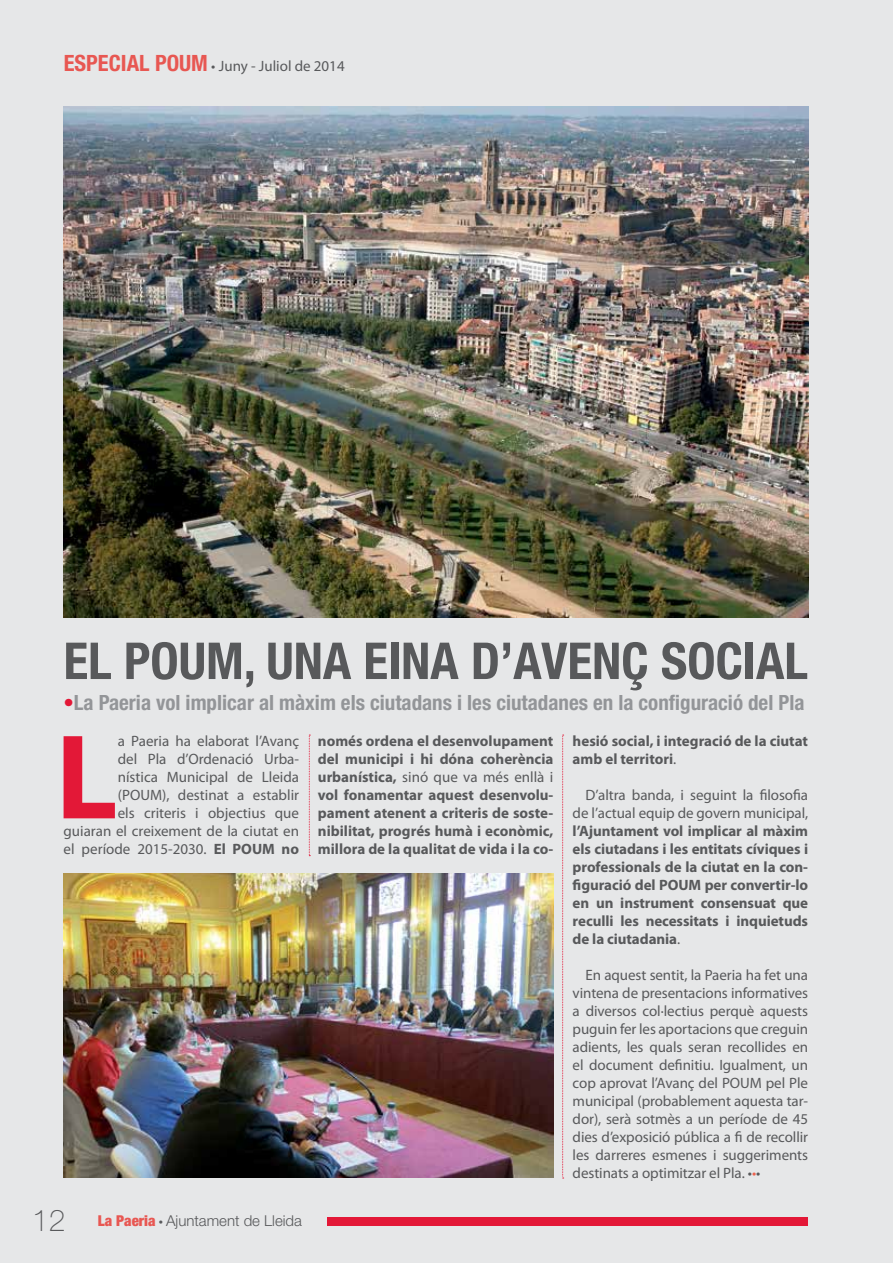
<style>
.page{position:relative;width:893px;height:1263px;background:#e6e7e8}
.page>*{position:absolute;margin:0;border:0;box-sizing:border-box;transform-origin:0 0}
.t1{font:700 121.8px "Myriad Pro";color:#e31837}
.t2{font:700 condensed 50.85px "Helvetica Neue LT Std";color:#58595b}
.t3{font:700 condensed 21px "Helvetica Neue LT Std";color:#939598}
.t4{font:15px/18px "Myriad Pro";color:#58595b;text-align:right}
.t5{font:700 15px/18px "Myriad Pro";color:#58595b;text-align:justify}
.t6{font:300 15px "Helvetica Neue LT Std";color:#58595b}
.s1{font-family:"Helvetica Neue LT Std";font-weight:700;font-stretch:condensed;font-size:22.5px;color:#e85752}
.s2{color:#e31837}
.s3{font-weight:700}
.s4{font-weight:400}
.s5{color:#ec624e}
.s6{font-weight:100;font-size:30px}
.s7{font-weight:900;font-stretch:condensed;color:#e85752}
.s8{font-family:"Myriad Pro";font-weight:400}
</style>
<div class="page">
<div style="left:327px;top:1217px;width:481px;height:9px;background:#e31837"></div>
<img style="left:63px;top:106px;width:745px;height:511px">
<img style="left:63px;top:873px;width:490px;height:305px">
<svg style="left:309px;top:735px;width:1px;height:121px"></svg>
<svg style="left:562px;top:735px;width:2px;height:443px"></svg>
<p class="t4" style="left:64px;top:57px;width:282px"><span class="s1">ESPECIAL POUM</span> • Juny - Juliol de 2014</p>
<h2 class="t2" style="left:64px;top:630px;width:746px">EL POUM, UNA EINA D’AVENÇ SOCIAL</h2>
<h3 class="t3" style="left:63px;top:690px;width:743px"><span class="s2">•</span>La Paeria vol implicar al màxim els ciutadans i les ciutadanes en la configuració del Pla</h3>
<p class="t4" style="left:64px;top:732px;width:237px">a Paeria ha elaborat l’Avanç<br>del Pla d’Ordenació Urba-<br>nística Municipal de Lleida (POUM), destinat a establir<br>els criteris i objectius que<br>guiaran el creixement de la ciutat en el període 2015-2030. <span class="s3">El POUM no</span></p>
<p class="t5" style="left:318px;top:732px;width:237px">només ordena el desenvolupament del municipi i hi dóna coherència urbanística, <span class="s4">sinó que va més enllà i </span>vol fonamentar aquest desenvolu&shy;pament atenent a criteris de soste&shy;nibilitat, progrés humà i econòmic, millora de la qualitat de vida i la co-</p>
<p class="t5" style="left:573px;top:732px;width:237px">hesió social, i integració de la ciutat amb el territori<span class="s4">.</span></p>
<h1 class="t1" style="left:56px;top:698px;width:64px">L</h1>
<p class="t4" style="left:573px;top:786px;width:237px">D’altra banda, i seguint la filosofia de l’actual equip de govern municipal,</p>
<p class="t5" style="left:573px;top:822px;width:237px">l’Ajuntament vol implicar al màxim els ciutadans i les entitats cíviques i professionals de la ciutat en la con&shy;figuració del POUM per convertir-lo en un instrument consensuat que reculli les necessitats i inquietuds de la ciutadania<span class="s4">.</span></p>
<p class="t4" style="left:573px;top:966px;width:237px;text-align:justify;text-indent:13px">En aquest sentit, la Paeria ha fet una vintena de presentacions informatives a diversos col·lectius perquè aquests puguin fer les aportacions que creguin adients, les quals seran recollides en el document definitiu. Igualment, un cop aprovat l’Avanç del POUM pel Ple municipal (probablement aquesta tar&shy;dor), serà sotmès a un període de 45 dies d’exposició pública a fi de recollir les darreres esmenes i suggeriments destinats a optimitzar el Pla. •<span class="s5">•</span>•</p>
<p class="t6" style="left:32px;top:1211px;width:271px"><span class="s6">12</span> <span class="s7">La Paeria</span> <span class="s8">•</span> Ajuntament de Lleida</p>
</div>
